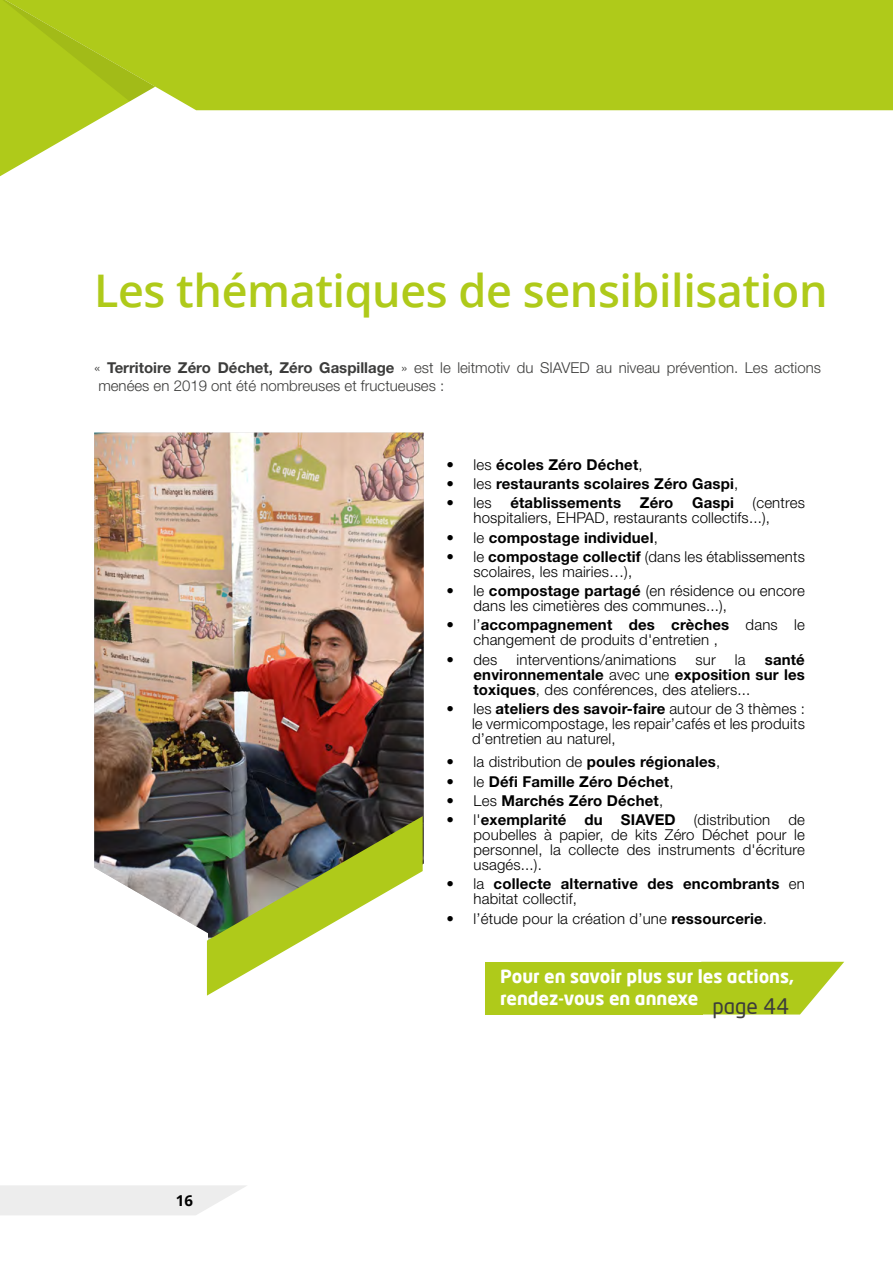
<style>
.page{position:relative;width:893px;height:1263px;background:#fff}
.page>*{position:absolute;margin:0;border:0;box-sizing:border-box;transform-origin:0 0}
.t1{font:600 45px "Open Sans";letter-spacing:-.01em;color:#afca1a}
.t2{font:700 18px/21.6px "Neo Tech";color:#fff}
.t3{font:300 15px/15px "Helvetica Neue LT Std";letter-spacing:.01em;color:#000}
.t4{font:700 15px/15px "Helvetica Neue LT Std";letter-spacing:.01em;color:#000;text-align:justify}
.t5{font:300 15px/18px "Helvetica Neue LT Std";color:#3c3c3b}
.t6{font:700 15px "Open Sans";color:#000}
.s1{font-weight:700}
.s2{font-weight:300}
.s3{font-weight:400;font-size:21px;color:#3c3c3b}
</style>
<div class="page">
<div style="left:155px;top:0;width:738px;height:110px;background:#afca1a"></div>
<svg style="left:0;top:0;width:155px;height:176px"></svg>
<svg style="left:0;top:1185px;width:247px;height:30px;background:#eee"></svg>
<img style="left:94px;top:433px;width:330px;height:500px">
<img style="left:207px;top:816px;width:216px;height:179px">
<svg style="left:703px;top:962px;width:141px;height:52px"></svg>
<div style="left:486px;top:962px;width:217px;height:52px;background:#afca1a"></div>
<h1 class="t1" style="left:94px;top:259px;width:735px">Les thématiques de sensibilisation</h1>
<p class="t5" style="left:94px;top:358px;width:728px">« <span class="s1">Territoire Zéro Déchet, Zéro Gaspillage</span> » est le leitmotiv du SIAVED au niveau prévention. Les actions menées en 2019 ont été nombreuses et fructueuses :</p>
<p class="t4" style="left:446px;top:457px;width:198px"><span class="s2">• les</span> écoles Zéro Déchet<span class="s2">,</span></p>
<p class="t4" style="left:446px;top:476px;width:293px"><span class="s2">• les</span> restaurants scolaires Zéro Gaspi<span class="s2">,</span></p>
<p class="t4" style="left:446px;top:495px;width:176px"><span class="s2">• les</span> établissements</p>
<p class="t4" style="left:640px;top:495px;width:96px">Zéro Gaspi</p>
<p class="t3" style="left:473px;top:495px;width:333px;text-indent:279px">(centres hospitaliers, EHPAD, restaurants collectifs...),</p>
<p class="t4" style="left:446px;top:529px;width:213px"><span class="s2">• le</span> compostage individuel<span class="s2">,</span></p>
<p class="t3" style="left:473px;top:549px;width:333px;text-indent:-27px">• le <span class="s1">compostage collectif</span> (dans les établissements scolaires, les mairies…),</p>
<p class="t3" style="left:473px;top:583px;width:333px;text-indent:-27px">• le <span class="s1">compostage partagé</span> (en résidence ou encore dans les cimetières des communes...),</p>
<p class="t3" style="left:473px;top:617px;width:333px;text-indent:-27px">• l’<span class="s1">accompagnement des crèches</span> dans le changement de produits d'entretien ,</p>
<p class="t3" style="left:446px;top:651px;width:52px">• des</p>
<p class="t3" style="left:516px;top:651px;width:161px">interventions/animations</p>
<p class="t3" style="left:695px;top:651px;width:22px">sur</p>
<p class="t3" style="left:735px;top:651px;width:12px">la</p>
<p class="t4" style="left:473px;top:651px;width:333px;text-indent:291px">santé environnementale <span class="s2">avec une</span> exposition sur les toxiques<span class="s2">, des conférences, des ateliers...</span></p>
<p class="t3" style="left:472px;top:701px;width:334px;text-align:justify;text-indent:-26px">• les <span class="s1">ateliers des savoir-faire</span> autour de 3 thèmes : le vermicompostage, les repair’cafés et les produits d’entretien au naturel,</p>
<p class="t3" style="left:446px;top:754px;width:275px">• la distribution de <span class="s1">poules régionales</span>,</p>
<p class="t4" style="left:446px;top:773px;width:229px"><span class="s2">• le</span> Défi Famille Zéro Déchet<span class="s2">,</span></p>
<p class="t4" style="left:446px;top:793px;width:218px"><span class="s2">• Les</span> Marchés Zéro Déchet<span class="s2">,</span></p>
<p class="t3" style="left:473px;top:812px;width:333px;text-align:justify;text-indent:-27px">• l'<span class="s1">exemplarité du SIAVED</span> (distribution de poubelles à papier, de kits Zéro Déchet pour le personnel, la collecte des instruments d'écriture usagés...).</p>
<p class="t4" style="left:473px;top:876px;width:333px;text-indent:-27px"><span class="s2">• la</span> collecte alternative des encombrants <span class="s2">en habitat collectif,</span></p>
<p class="t3" style="left:446px;top:910px;width:322px">• l’étude pour la création d’une <span class="s1">ressourcerie</span>.</p>
<p class="t6" style="left:176px;top:1190px;width:19px">16</p>
<p class="t2" style="left:500px;top:965px;width:295px">Pour en savoir plus sur les actions, rendez-vous en annexe <span class="s3">page 44</span></p>
</div>
